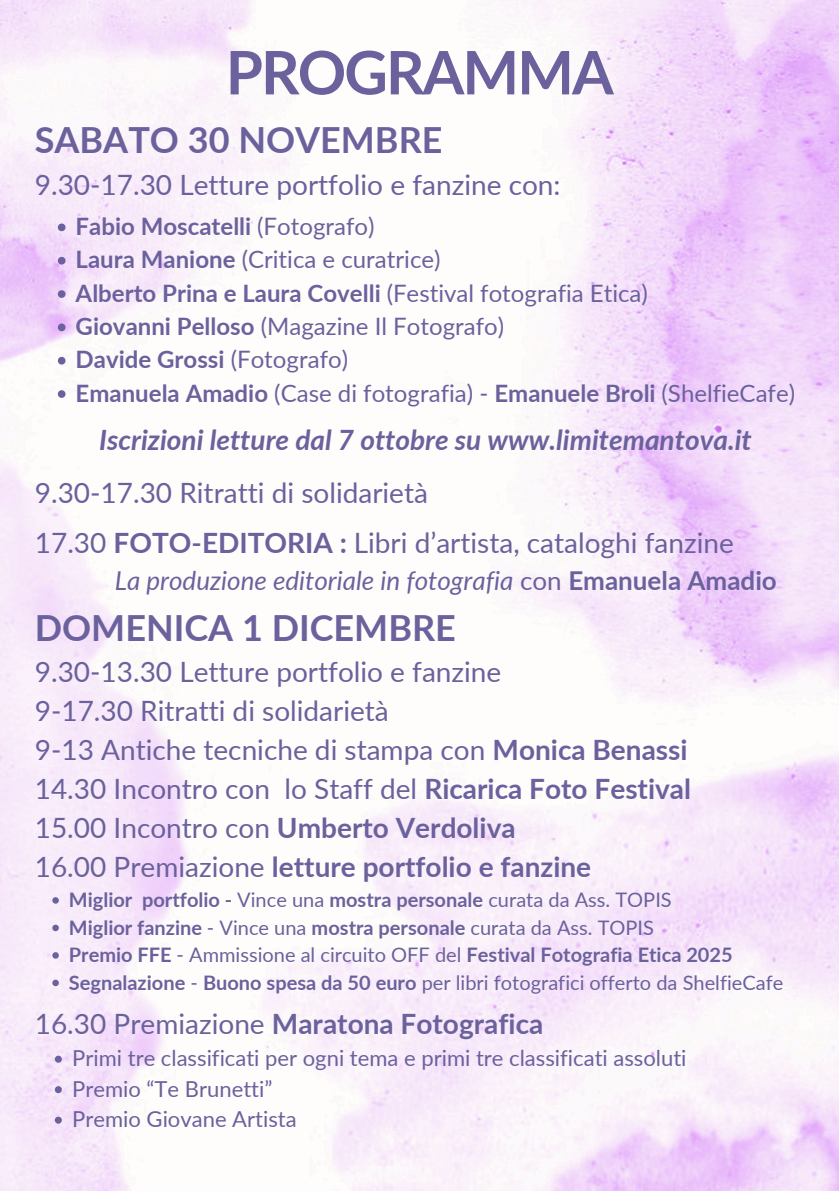
<style>
.page{position:relative;width:839px;height:1191px;background:#fff}
.page>*{position:absolute;margin:0;border:0;box-sizing:border-box;transform-origin:0 0}
.t1{font:700 60px "Lato";letter-spacing:-.03em;color:#6b619d}
.t2{font:700 36px "Lato";color:#6b619d}
.t3{font:28px/39px "Lato";color:#6b619d}
.t4{font:italic 700 28px "Lato";color:#6b619d}
.t5{font:700 28px "Lato";color:#6b619d}
.t6{font:italic 26px "Lato";color:#6b619d}
.t7{font:24px "Lato";color:#6b619d}
.t8{font:700 24px "Lato";color:#6b619d}
.t9{font:22px "Lato";color:#6b619d}
.t10{font:700 20px "Lato";color:#6b619d}
.t11{font:20px "Lato";color:#6b619d}
.s1{font-weight:400}
.s2{font-weight:700}
.s3{font-style:normal}
.s4{font-weight:700;font-style:normal}
</style>
<div class="page">
<img style="left:0;top:0;width:838px;height:1191px">
<svg style="left:58px;top:224px;width:7px;height:7px"></svg>
<svg style="left:58px;top:257px;width:7px;height:8px"></svg>
<svg style="left:58px;top:290px;width:7px;height:8px"></svg>
<svg style="left:58px;top:324px;width:7px;height:7px"></svg>
<svg style="left:58px;top:357px;width:7px;height:8px"></svg>
<svg style="left:58px;top:390px;width:7px;height:8px"></svg>
<svg style="left:52px;top:897px;width:7px;height:7px"></svg>
<svg style="left:52px;top:925px;width:7px;height:6px"></svg>
<svg style="left:52px;top:952px;width:7px;height:7px"></svg>
<svg style="left:52px;top:980px;width:7px;height:6px"></svg>
<svg style="left:55px;top:1056px;width:7px;height:7px"></svg>
<svg style="left:55px;top:1086px;width:7px;height:7px"></svg>
<svg style="left:55px;top:1117px;width:7px;height:7px"></svg>
<h3 class="t1" style="left:226px;top:35px;width:389px">PROGRAMMA</h3>
<h1 class="t2" style="left:35px;top:118px;width:409px">SABATO 30 NOVEMBRE</h1>
<h1 class="t3" style="left:35px;top:165px;width:527px">9.30-17.30 Letture portfolio e fanzine con:</h1>
<h3 class="t8" style="left:76px;top:211px;width:300px">Fabio Moscatelli <span class="s1">(Fotografo)</span></h3>
<p class="t7" style="left:76px;top:245px;width:366px"><span class="s2">Laura Manione</span> (Critica e curatrice)</p>
<p class="t8" style="left:76px;top:278px;width:573px">Alberto Prina e Laura Covelli <span class="s1">(Festival fotografia Etica)</span></p>
<p class="t7" style="left:76px;top:311px;width:430px"><span class="s2">Giovanni Pelloso</span> (Magazine Il Fotografo)</p>
<p class="t8" style="left:76px;top:345px;width:274px">Davide Grossi <span class="s1">(Fotografo)</span></p>
<p class="t7" style="left:76px;top:378px;width:721px"><span class="s2">Emanuela Amadio</span> (Case di fotografia) - <span class="s2">Emanuele Broli</span> (ShelfieCafe)</p>
<p class="t4" style="left:99px;top:423px;width:654px">Iscrizioni letture dal 7 ottobre su www.limitemantova.it</p>
<h2 class="t3" style="left:35px;top:473px;width:394px">9.30-17.30 Ritratti di solidarietà</h2>
<h3 class="t3" style="left:35px;top:523px;width:700px">17.30 <span class="s2">FOTO-EDITORIA :</span> Libri d’artista, cataloghi fanzine</h3>
<h3 class="t6" style="left:115px;top:564px;width:663px">La produzione editoriale in fotografia <span class="s3">con</span> <span class="s4">Emanuela Amadio</span></h3>
<h3 class="t2" style="left:35px;top:605px;width:422px">DOMENICA 1 DICEMBRE</h3>
<h3 class="t3" style="left:35px;top:652px;width:657px">9.30-13.30 Letture portfolio e fanzine<br>9-17.30 Ritratti di solidarietà<br>9-13 Antiche tecniche di stampa con <span class="s2">Monica Benassi </span>14.30 Incontro con lo Staff del <span class="s2">Ricarica Foto Festival </span>15.00 Incontro con <span class="s2">Umberto Verdoliva<br></span>16.00 Premiazione <span class="s2">letture portfolio e fanzine</span></h3>
<p class="t10" style="left:69px;top:887px;width:604px">Miglior portfolio - <span class="s1">Vince una</span> mostra personale <span class="s1">curata da Ass. TOPIS</span></p>
<p class="t10" style="left:69px;top:915px;width:586px">Miglior fanzine <span class="s1">- Vince una</span> mostra personale <span class="s1">curata da Ass. TOPIS</span></p>
<p class="t10" style="left:69px;top:942px;width:665px">Premio FFE <span class="s1">- Ammissione al circuito OFF del</span> Festival Fotografia Etica 2025</p>
<p class="t11" style="left:69px;top:970px;width:716px"><span class="s2">Segnalazione</span> - <span class="s2">Buono spesa da 50 euro</span> per libri fotografici offerto da ShelfieCafe</p>
<h3 class="t5" style="left:35px;top:1007px;width:510px"><span class="s1">16.30 Premiazione</span> Maratona Fotografica</h3>
<p class="t9" style="left:72px;top:1044px;width:615px">Primi tre classificati per ogni tema e primi tre classificati assoluti</p>
<p class="t9" style="left:72px;top:1075px;width:202px">Premio “Te Brunetti”</p>
<p class="t9" style="left:72px;top:1105px;width:226px">Premio Giovane Artista</p>
</div>
